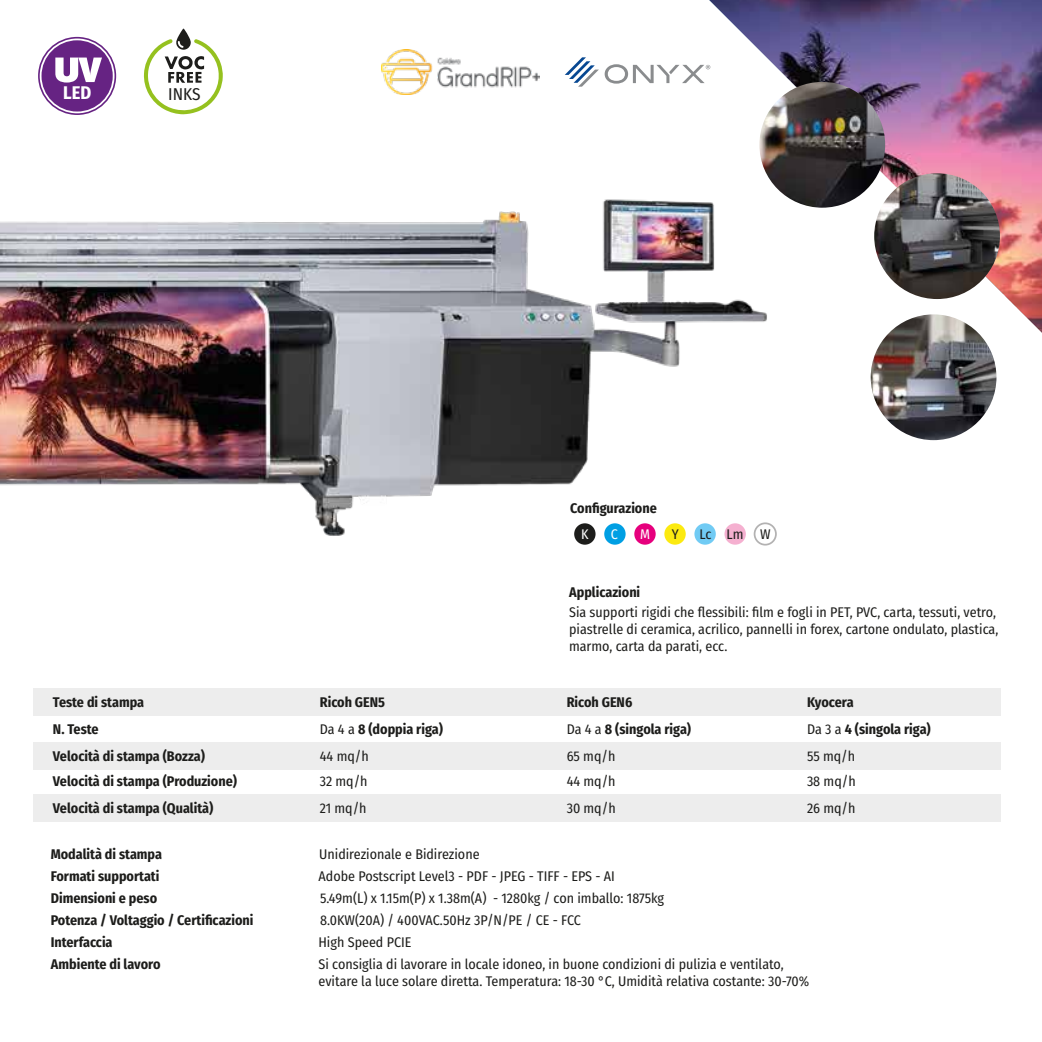
<style>
.page{position:relative;width:1042px;height:1042px;background:#fff}
.page>*{position:absolute;margin:0;border:0;box-sizing:border-box;transform-origin:0 0}
.t1{font:700 18.38px "Fira Sans Condensed";color:#fff}
.t2{font:17.15px "Fira Sans Condensed";color:#1d1d1b}
.t3{font:14px/22.1px "Fira Sans Condensed";color:#1d1d1b}
.t4{font:700 14px/26.9px "Fira Sans Condensed";color:#1d1d1b}
.t5{font:14px "Fira Sans Condensed";color:#fff}
.s1{font-weight:400}
</style>
<div class="page">
<img style="left:709px;top:0;width:333px;height:333px">
<img style="left:381px;top:50px;width:159px;height:44px">
<svg style="left:565px;top:57px;width:34px;height:30px"></svg>
<svg style="left:605px;top:64px;width:105px;height:20px"></svg>
<div style="left:34px;top:688px;width:967px;height:28px;background:#ededed"></div>
<div style="left:34px;top:742px;width:967px;height:28px;background:#ededed"></div>
<div style="left:34px;top:794px;width:967px;height:28px;background:#ededed"></div>
<svg style="left:39px;top:38px;width:76px;height:76px"></svg>
<div style="left:38px;top:37px;width:78px;height:78px;border:2px solid #662383;border-radius:50%"></div>
<div style="left:42px;top:40px;width:71px;height:72px;background:#662383;border-radius:50%"></div>
<svg style="left:55px;top:58px;width:47px;height:25px"></svg>
<svg style="left:144px;top:29px;width:79px;height:85px"></svg>
<img style="left:759px;top:82px;width:126px;height:126px;border-radius:63px">
<img style="left:874px;top:173px;width:126px;height:126px;border-radius:63px">
<img style="left:870px;top:314px;width:126px;height:126px;border-radius:63px">
<img style="left:0;top:173px;width:776px;height:373px">
<div style="left:574px;top:523px;width:21px;height:22px;background:#1d1d1b;border-radius:50%"></div>
<div style="left:604px;top:523px;width:21px;height:22px;background:#009fe3;border-radius:50%"></div>
<div style="left:634px;top:523px;width:22px;height:22px;background:#e6007d;border-radius:50%"></div>
<div style="left:664px;top:523px;width:22px;height:22px;background:#fcea10;border-radius:50%"></div>
<div style="left:694px;top:523px;width:22px;height:22px;background:#71cbf4;border-radius:50%"></div>
<div style="left:724px;top:523px;width:22px;height:22px;background:#f5b0d0;border-radius:50%"></div>
<div style="left:754px;top:522px;width:23px;height:23px;border:2px solid #b3b2b2;border-radius:50%"></div>
<h1 class="t1" style="left:63px;top:78px;width:30px">LED</h1>
<p class="t2" style="left:168px;top:81px;width:34px">INKS</p>
<p class="t4" style="left:53px;top:688px;width:153px">Teste di stampa<br>N. Teste<br>Velocità di stampa (Bozza)</p>
<p class="t4" style="left:53px;top:767px;width:186px">Velocità di stampa (Produzione)<br>Velocità di stampa (Qualità)</p>
<p class="t4" style="left:570px;top:494px;width:88px">Configurazione</p>
<p class="t5" style="left:581px;top:523px;width:9px">K</p>
<p class="t5" style="left:611px;top:523px;width:9px">C</p>
<p class="t5" style="left:640px;top:523px;width:11px">M</p>
<p class="t3" style="left:672px;top:523px;width:8px">Y</p>
<p class="t3" style="left:699px;top:523px;width:72px">Lc Lm W</p>
<p class="t4" style="left:569px;top:578px;width:73px">Applicazioni</p>
<p class="t3" style="left:569px;top:603px;width:431px;line-height:16.8px">Sia supporti rigidi che flessibili: film e fogli in PET, PVC, carta, tessuti, vetro, piastrelle di ceramica, acrilico, pannelli in forex, cartone ondulato, plastica, marmo, carta da parati, ecc.</p>
<p class="t4" style="left:320px;top:688px;width:67px">Ricoh GEN5</p>
<p class="t4" style="left:567px;top:688px;width:67px">Ricoh GEN6</p>
<p class="t4" style="left:807px;top:688px;width:48px">Kyocera</p>
<p class="t4" style="left:320px;top:715px;width:125px"><span class="s1">Da 4 a</span> 8 (doppia riga)</p>
<p class="t4" style="left:567px;top:715px;width:126px"><span class="s1">Da 4 a</span> 8 (singola riga)</p>
<p class="t4" style="left:807px;top:715px;width:125px"><span class="s1">Da 3 a</span> 4 (singola riga)</p>
<p class="t3" style="left:320px;top:744px;width:50px">44 mq/h</p>
<p class="t3" style="left:567px;top:744px;width:50px">65 mq/h</p>
<p class="t3" style="left:807px;top:744px;width:50px">55 mq/h</p>
<p class="t3" style="left:320px;top:770px;width:49px">32 mq/h</p>
<p class="t3" style="left:567px;top:770px;width:50px">44 mq/h</p>
<p class="t3" style="left:807px;top:770px;width:50px">38 mq/h</p>
<p class="t3" style="left:320px;top:797px;width:48px">21 mq/h</p>
<p class="t3" style="left:567px;top:797px;width:50px">30 mq/h</p>
<p class="t3" style="left:807px;top:797px;width:50px">26 mq/h</p>
<p class="t4" style="left:51px;top:839px;width:113px">Modalità di stampa</p>
<p class="t3" style="left:319px;top:842px;width:162px">Unidirezionale e Bidirezione</p>
<p class="t4" style="left:51px;top:861px;width:110px">Formati supportati</p>
<p class="t3" style="left:319px;top:864px;width:347px">Adobe Postscript Level3 - PDF - JPEG - TIFF - EPS - AI<br>5.49m(L) x 1.15m(P) x 1.38m(A) - 1280kg / con imballo: 1875kg<br>8.0KW(20A) / 400VAC.50Hz 3P/N/PE / CE - FCC</p>
<p class="t4" style="left:51px;top:886px;width:204px;line-height:22.1px">Dimensioni e peso<br>Potenza / Voltaggio / Certificazioni</p>
<p class="t4" style="left:51px;top:930px;width:111px;line-height:21.7px">Interfaccia<br>Ambiente di lavoro</p>
<p class="t3" style="left:318px;top:931px;width:467px">High Speed PCIE<br>Si consiglia di lavorare in locale idoneo, in buone condizioni di pulizia e ventilato,</p>
<p class="t3" style="left:318px;top:969px;width:492px">evitare la luce solare diretta. Temperatura: 18-30 °C, Umidità relativa costante: 30-70%</p>
</div>
